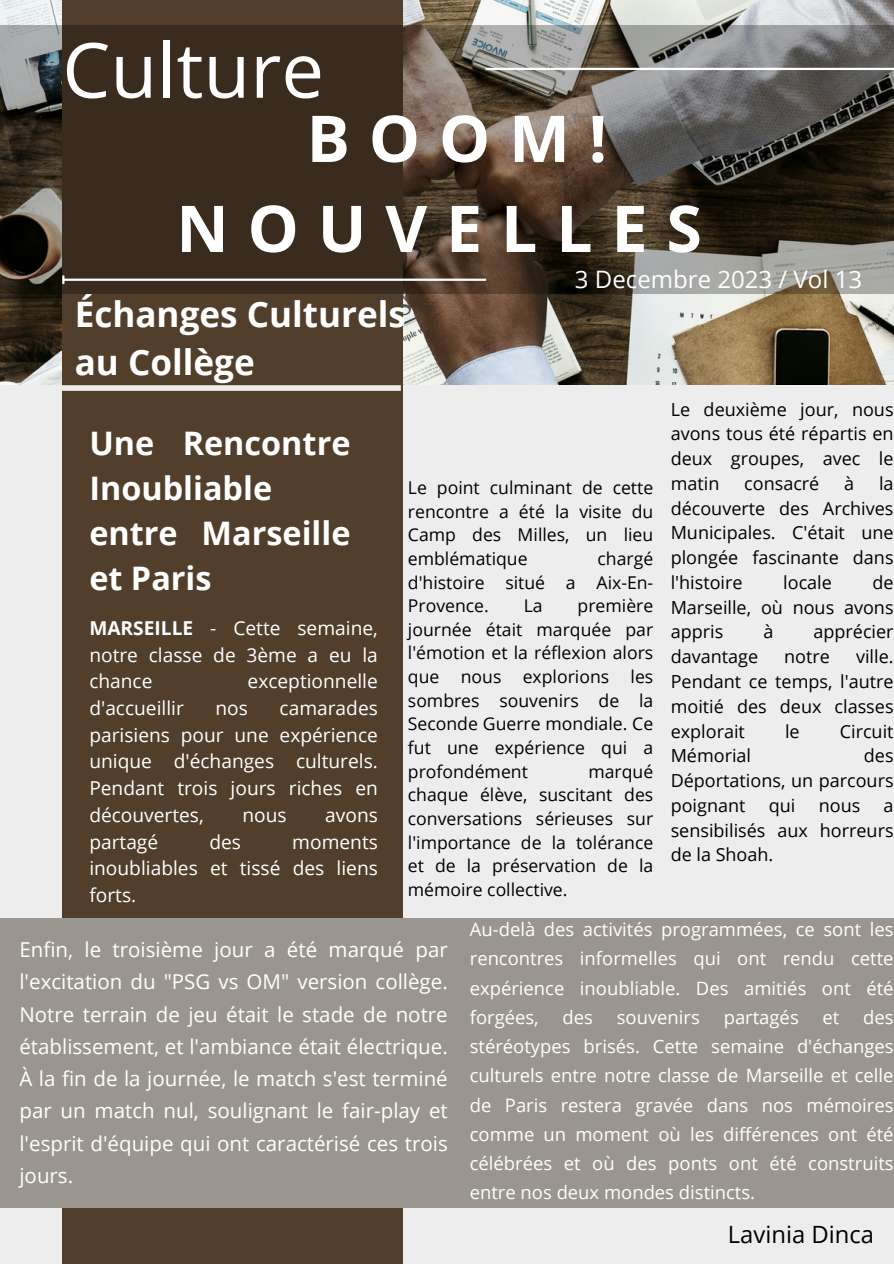
<style>
.page{position:relative;width:894px;height:1264px;background:#fff}
.page>*{position:absolute;margin:0;border:0;box-sizing:border-box;transform-origin:0 0}
.t1{font:76.2px "Open Sans";color:#fff}
.t2{font:700 64.5px/90px "Open Sans";letter-spacing:.29em;color:#fff;text-align:center}
.t3{font:700 35.1px/48.4px "Open Sans";color:#fff}
.t4{font:700 32.4px/45px "Open Sans";color:#fff}
.t5{font:24px "Open Sans";color:#fff}
.t6{font:23.85px "Open Sans";color:#000}
.t7{font:20.55px/32.2px "Open Sans";color:#fff;text-align:justify}
.t8{font:19.2px/26.7px "Open Sans";color:#fff;text-align:justify}
.t9{font:18.45px/29.2px "Open Sans";color:#fff;text-align:justify}
.t10{font:18px/24.8px "Open Sans";color:#000;text-align:justify}
.t11{font:17.55px/23.7px "Open Sans";color:#000;text-align:justify}
.s1{font-weight:700}
</style>
<div class="page">
<div style="left:0;top:0;width:893px;height:1263px;background:#ededed"></div>
<img style="left:0;top:0;width:893px;height:385px">
<div style="left:62px;top:0;width:341px;height:1263px;background:#513f2c"></div>
<svg style="left:0;top:26px;width:893px;height:268px;background:#4e443a"></svg>
<hr style="left:485px;top:68px;width:408px;height:2px;background:#fff">
<hr style="left:64px;top:278px;width:422px;height:3px;background:#fff">
<svg style="left:62px;top:276px;width:2px;height:7px"></svg>
<div style="left:60px;top:385px;width:340px;height:6px;background:#ededed"></div>
<div style="left:0;top:918px;width:893px;height:289px;background:#9b958f"></div>
<p class="t1" style="left:62px;top:16px;width:263px">Culture</p>
<p class="t2" style="left:176px;top:92px;width:527px">BOOM!<br>NOUVELLES</p>
<p class="t3" style="left:75px;top:289px;width:333px">Échanges Culturels au Collège</p>
<p class="t5" style="left:574px;top:262px;width:288px">3 Decembre 2023 / Vol 13</p>
<p class="t10" style="left:670px;top:396px;width:224px">Le deuxième jour, nous avons tous été répartis en deux groupes, avec le matin</p>
<p class="t4" style="left:89px;top:420px;width:262px">Une Rencontre<br>Inoubliable entre Marseille et Paris</p>
<p class="t8" style="left:89px;top:614px;width:290px"><span class="s1">MARSEILLE</span> - Cette semaine, notre classe de 3ème a eu la chance</p>
<p class="t10" style="left:744px;top:470px;width:77px">consacré</p>
<p class="t10" style="left:844px;top:470px;width:12px">à</p>
<p class="t10" style="left:670px;top:470px;width:224px;text-indent:208px">la découverte des Archives Municipales. C'était une plongée fascinante dans l'histoire</p>
<p class="t11" style="left:408px;top:475px;width:247px">Le point culminant de cette rencontre a été la visite du Camp des Milles, un lieu emblématique</p>
<p class="t11" style="left:408px;top:546px;width:247px;text-indent:190px">chargé d'histoire situé a Aix-En-Provence.</p>
<p class="t10" style="left:670px;top:569px;width:224px;text-indent:202px">de Marseille, où nous avons appris</p>
<p class="t10" style="left:783px;top:569px;width:50px">locale</p>
<p class="t11" style="left:408px;top:593px;width:247px;text-indent:170px">première journée était marquée par l'émotion et la réflexion alors que nous explorions les sombres souvenirs de la Seconde Guerre mondiale. Ce fut une expérience qui a profondément</p>
<p class="t11" style="left:523px;top:593px;width:20px">La</p>
<p class="t10" style="left:763px;top:619px;width:12px">à</p>
<p class="t10" style="left:813px;top:619px;width:82px">apprécier</p>
<p class="t10" style="left:670px;top:644px;width:89px">davantage</p>
<p class="t10" style="left:784px;top:644px;width:47px">notre</p>
<p class="t10" style="left:670px;top:644px;width:224px;text-indent:185px">ville.<br>Pendant ce temps, l'autre moitié des deux classes explorait</p>
<p class="t8" style="left:247px;top:667px;width:132px">exceptionnelle</p>
<p class="t8" style="left:89px;top:694px;width:96px">d'accueillir</p>
<p class="t8" style="left:215px;top:694px;width:34px">nos</p>
<p class="t8" style="left:89px;top:694px;width:290px;text-indent:190px">camarades parisiens pour une expérience unique d'échanges culturels.<br>Pendant trois jours riches en découvertes,</p>
<p class="t10" style="left:784px;top:718px;width:16px">le</p>
<p class="t10" style="left:839px;top:718px;width:55px">Circuit</p>
<p class="t10" style="left:670px;top:743px;width:82px">Mémorial</p>
<p class="t10" style="left:670px;top:743px;width:224px;text-indent:193px">des Déportations, un parcours poignant</p>
<p class="t11" style="left:408px;top:759px;width:247px;text-indent:180px">marqué chaque élève, suscitant des conversations sérieuses sur l'importance de la tolérance et de la préservation de la mémoire collective.</p>
<p class="t10" style="left:768px;top:792px;width:28px">qui</p>
<p class="t10" style="left:818px;top:792px;width:43px">nous</p>
<p class="t10" style="left:670px;top:792px;width:224px;text-indent:213px">a sensibilisés aux horreurs de la Shoah.</p>
<p class="t8" style="left:242px;top:801px;width:46px">nous</p>
<p class="t8" style="left:325px;top:801px;width:54px">avons</p>
<p class="t8" style="left:89px;top:827px;width:70px">partagé</p>
<p class="t8" style="left:209px;top:827px;width:33px">des</p>
<p class="t8" style="left:89px;top:827px;width:290px;text-indent:203px">moments inoubliables et tissé des liens forts.</p>
<p class="t7" style="left:19px;top:932px;width:430px">Enfin, le troisième jour a été marqué par l'excitation du "PSG vs OM" version collège.<br>Notre terrain de jeu était le stade de notre établissement, et l'ambiance était électrique.<br>À la fin de la journée, le match s'est terminé par un match nul, soulignant le fair-play et l'esprit d'équipe qui ont caractérisé ces trois jours.</p>
<p class="t9" style="left:469px;top:914px;width:425px">Au-delà des activités programmées, ce sont les rencontres informelles qui ont rendu cette expérience inoubliable. Des amitiés ont été forgées,</p>
<p class="t9" style="left:562px;top:1002px;width:32px">des</p>
<p class="t9" style="left:616px;top:1002px;width:85px">souvenirs</p>
<p class="t9" style="left:723px;top:1002px;width:77px">partagés</p>
<p class="t9" style="left:822px;top:1002px;width:18px">et</p>
<p class="t9" style="left:469px;top:1002px;width:425px;text-indent:393px">des stéréotypes brisés. Cette semaine d'échanges culturels entre notre classe de Marseille et celle de Paris restera gravée dans nos mémoires comme un moment où les différences ont été célébrées et où des ponts ont été construits entre nos deux mondes distincts.</p>
<p class="t6" style="left:727px;top:1217px;width:147px">Lavinia Dinca</p>
</div>
